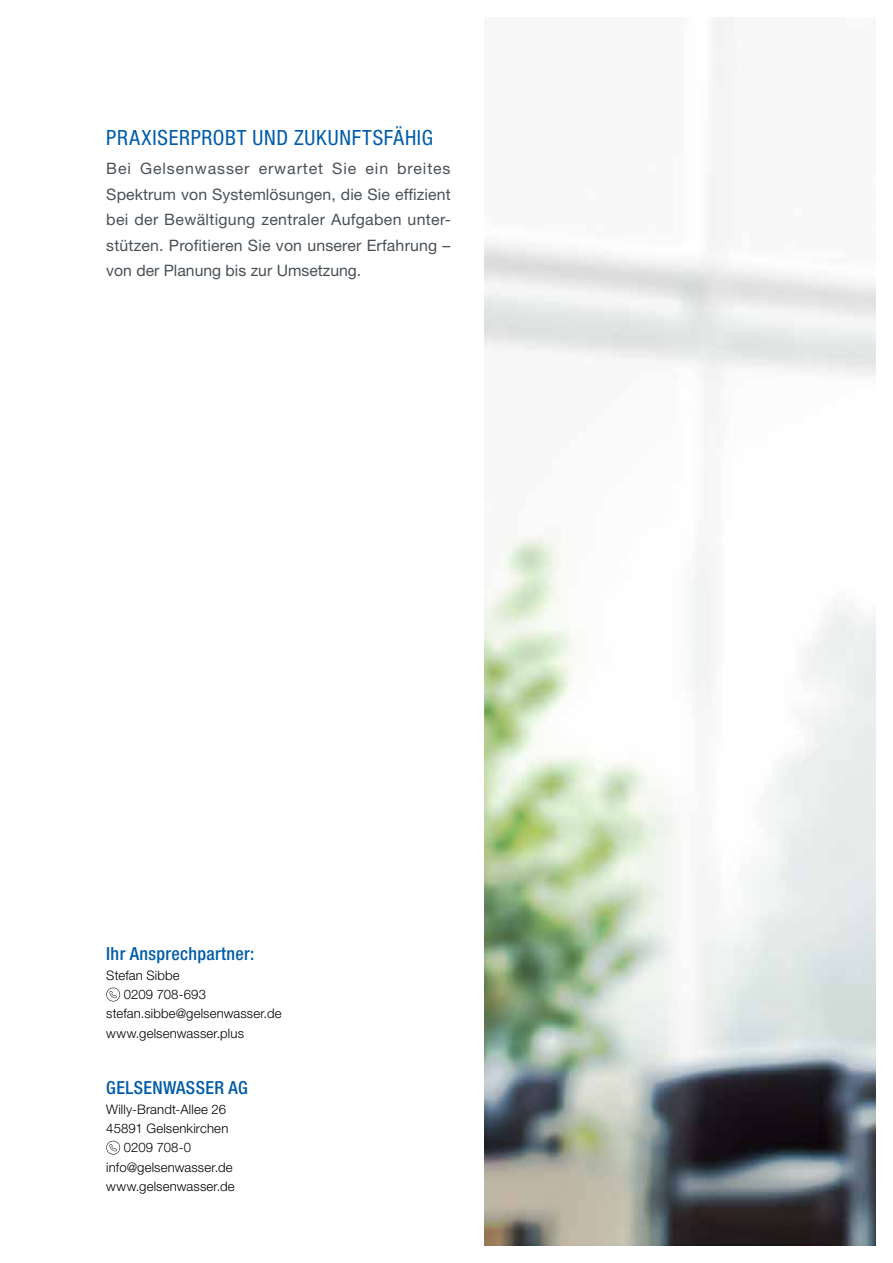
<style>
.page{position:relative;width:893px;height:1263px;background:#fff}
.page>*{position:absolute;margin:0;border:0;box-sizing:border-box;transform-origin:0 0}
.t1{font:condensed 21px "Helvetica Neue LT Pro";letter-spacing:.035em;color:#005ca9}
.t2{font:500 condensed 18px "Helvetica Neue LT Pro";letter-spacing:.02em;color:#005ca9}
.t3{font:15.75px/25.5px "Helvetica Neue LT Pro";color:#495157;text-align:justify}
.t4{font:300 13.2px "Helvetica Neue LT Pro";letter-spacing:.01em;color:#000}
</style>
<div class="page">
<img style="left:485px;top:17px;width:391px;height:1229px">
<svg style="left:106px;top:1141px;width:14px;height:13px"></svg>
<svg style="left:106px;top:988px;width:14px;height:13px"></svg>
<h1 class="t1" style="left:106px;top:125px;width:328px">PRAXISERPROBT UND ZUKUNFTSFÄHIG</h1>
<p class="t3" style="left:106px;top:156px;width:346px">Bei Gelsenwasser erwartet Sie ein breites Spektrum von Systemlösungen, die Sie effizient bei der Bewältigung zentraler Aufgaben unter&shy;stützen. Profitieren Sie von unserer Erfahrung – von der Planung bis zur Umsetzung.</p>
<p class="t2" style="left:106px;top:943px;width:150px">Ihr Ansprechpartner:</p>
<p class="t4" style="left:106px;top:967px;width:75px">Stefan Sibbe</p>
<p class="t4" style="left:124px;top:986px;width:84px">0209 708-693</p>
<p class="t4" style="left:106px;top:1006px;width:177px">stefan.sibbe@gelsenwasser.de</p>
<p class="t4" style="left:106px;top:1025px;width:139px">www.gelsenwasser.plus</p>
<p class="t2" style="left:106px;top:1077px;width:143px">GELSENWASSER AG</p>
<p class="t4" style="left:106px;top:1101px;width:121px">Willy-Brandt-Allee 26</p>
<p class="t4" style="left:106px;top:1120px;width:124px">45891 Gelsenkirchen</p>
<p class="t4" style="left:124px;top:1140px;width:69px">0209 708-0</p>
<p class="t4" style="left:106px;top:1159px;width:128px">info@gelsenwasser.de</p>
<p class="t4" style="left:106px;top:1178px;width:130px">www.gelsenwasser.de</p>
</div>
